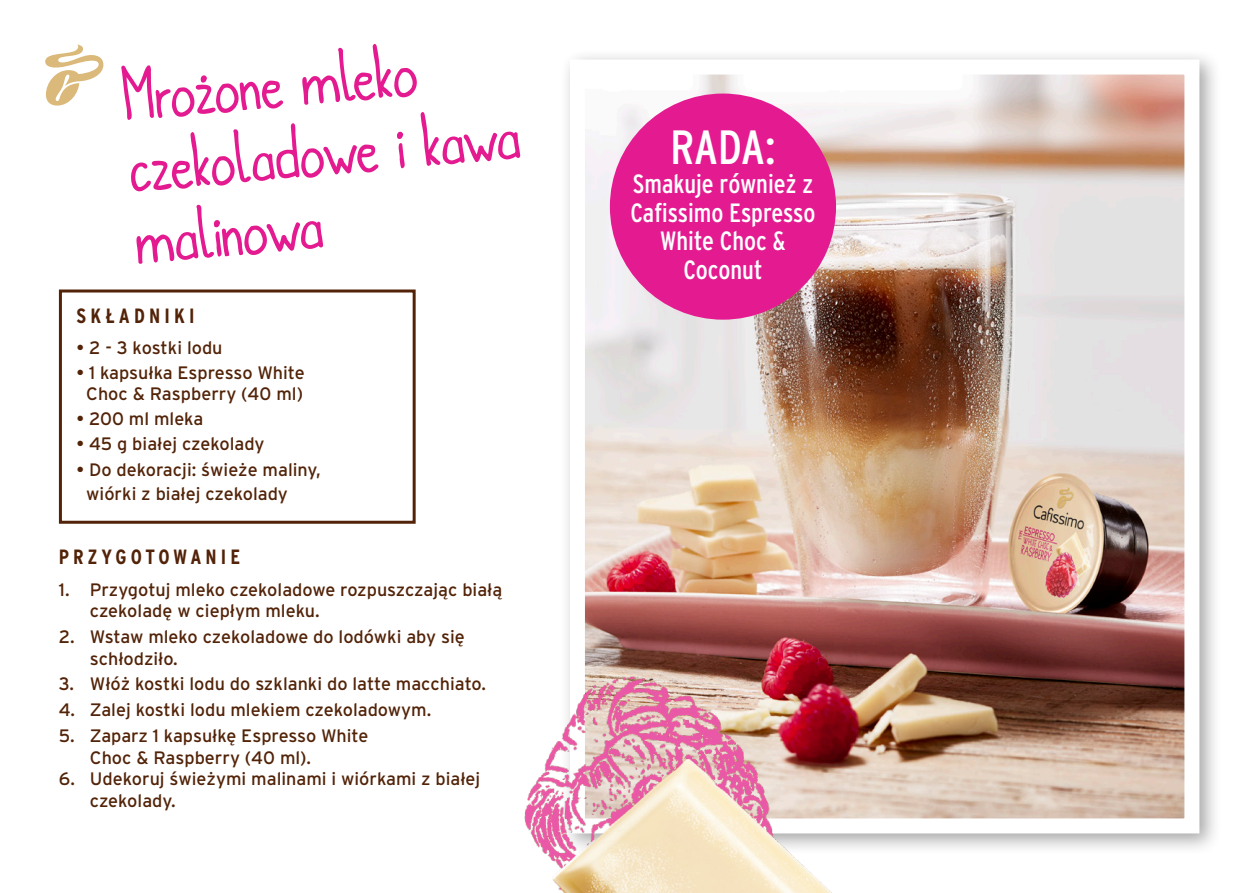
<style>
.page{position:relative;width:1259px;height:893px;background:#fff}
.page>*{position:absolute;margin:0;border:0;box-sizing:border-box;transform-origin:0 0}
.t1{font:69.6px/72px "metafors";color:#e41b90}
.t2{font:condensed 48px "Interstate OT";color:#fff}
.t3{font:condensed 26.4px/28.8px "Interstate OT";color:#fff;text-align:center}
.t4{font:700 condensed 20.7px "Interstate OT";letter-spacing:.2em;color:#522308}
.t5{font:18px/21.6px "Interstate OT";color:#522308}
</style>
<div class="page">
<div style="left:560px;top:49px;width:662px;height:807px;background:#231f20;opacity:.4"></div>
<img style="left:586px;top:76px;width:597px;height:741px">
<svg style="left:45px;top:44px;width:59px;height:62px"></svg>
<img style="left:524px;top:676px;width:330px;height:217px">
<div style="left:610px;top:94px;width:226px;height:226px;background:#e41b90;border-radius:50%"></div>
<svg style="left:121px;top:43px;width:400px;height:221px"></svg>
<div style="left:59px;top:289px;width:357px;height:235px;background:#fff;border:3px solid #522308"></div>
<p class="t1" style="left:119px;top:60px;width:297px;rotate:-5deg">Mrożone mleko</p>
<p class="t1" style="left:126px;top:132px;width:394px;rotate:-5deg">czekoladowe i kawa malinowa</p>
<p class="t4" style="left:77px;top:303px;width:119px">SKŁADNIKI</p>
<p class="t5" style="left:77px;top:336px;width:147px">• 2 - 3 kostki lodu</p>
<p class="t5" style="left:77px;top:362px;width:230px;text-align:center">• 1 kapsułka Espresso White<br>Choc &amp; Raspberry (40 ml)</p>
<p class="t5" style="left:77px;top:408px;width:128px">• 200 ml mleka</p>
<p class="t5" style="left:77px;top:433px;width:190px">• 45 g białej czekolady</p>
<p class="t5" style="left:86px;top:457px;width:236px;line-height:24.9px;text-indent:-10px">• Do dekoracji: świeże maliny, wiórki z białej czekolady</p>
<p class="t4" style="left:59px;top:544px;width:183px">PRZYGOTOWANIE</p>
<p class="t5" style="left:90px;top:578px;width:414px;text-indent:-31px">1. Przygotuj mleko czekoladowe rozpuszczając białą czekoladę w ciepłym mleku.</p>
<p class="t5" style="left:90px;top:626px;width:376px;text-indent:-31px">2. Wstaw mleko czekoladowe do lodówki aby się schłodziło.</p>
<p class="t5" style="left:59px;top:673px;width:428px">3. Włóż kostki lodu do szklanki do latte macchiato.</p>
<p class="t5" style="left:59px;top:699px;width:374px">4. Zalej kostki lodu mlekiem czekoladowym.</p>
<p class="t5" style="left:90px;top:725px;width:280px;text-indent:-31px">5. Zaparz 1 kapsułkę Espresso White<br>Choc &amp; Raspberry (40 ml).</p>
<p class="t5" style="left:90px;top:768px;width:392px;text-indent:-31px">6. Udekoruj świeżymi malinami i wiórkami z białej czekolady.</p>
<p class="t2" style="left:670px;top:118px;width:107px">RADA:</p>
<p class="t3" style="left:630px;top:169px;width:186px">Smakuje również z<br>Cafissimo Espresso<br>White Choc &amp;</p>
<p class="t3" style="left:683px;top:255px;width:80px">Coconut</p>
</div>
